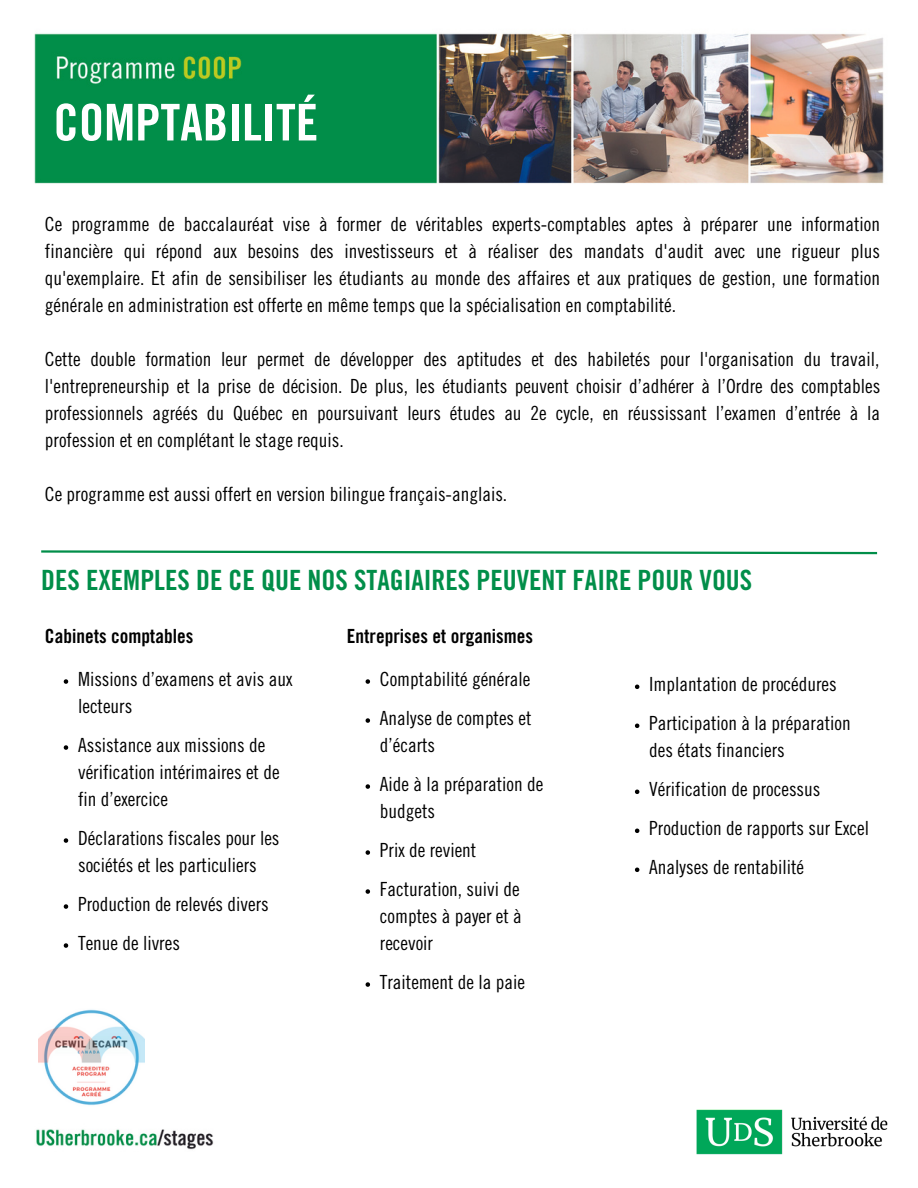
<style>
.page{position:relative;width:918px;height:1188px;background:#fff}
.page>*{position:absolute;margin:0;border:0;box-sizing:border-box;transform-origin:0 0}
.t1{font:50.7px "Trade Gothic LT Std Bd Cn 20";color:#fff}
.t2{font:27.9px "Trade Gothic LT Std Bd Cn 20";color:#018e49}
.t3{font:19.5px/27px "Trade Gothic LT Std Cn 18";color:#000}
.t4{font:19.5px "Trade Gothic LT Std Bd Cn 20";color:#000}
</style>
<div class="page">
<img style="left:34px;top:33px;width:850px;height:1117px">
<div style="left:643px;top:1082px;width:275px;height:106px;background:#fff"></div>
<img style="left:696px;top:1109px;width:192px;height:46px">
<img style="left:39px;top:1004px;width:105px;height:106px">
<svg style="left:39px;top:549px;width:840px;height:6px"></svg>
<svg style="left:366px;top:679px;width:4px;height:5px"></svg>
<svg style="left:366px;top:718px;width:4px;height:5px"></svg>
<svg style="left:366px;top:784px;width:4px;height:5px"></svg>
<svg style="left:366px;top:850px;width:4px;height:5px"></svg>
<svg style="left:366px;top:889px;width:4px;height:5px"></svg>
<svg style="left:366px;top:982px;width:4px;height:5px"></svg>
<svg style="left:64px;top:679px;width:4px;height:5px"></svg>
<svg style="left:64px;top:745px;width:4px;height:5px"></svg>
<svg style="left:64px;top:838px;width:4px;height:5px"></svg>
<svg style="left:64px;top:904px;width:4px;height:5px"></svg>
<svg style="left:64px;top:943px;width:4px;height:5px"></svg>
<svg style="left:635px;top:685px;width:4px;height:4px"></svg>
<svg style="left:635px;top:724px;width:4px;height:4px"></svg>
<svg style="left:635px;top:790px;width:4px;height:4px"></svg>
<svg style="left:635px;top:829px;width:4px;height:4px"></svg>
<svg style="left:635px;top:868px;width:4px;height:4px"></svg>
<p class="t1" style="left:53px;top:104px;width:266px">COMPTABILITÉ</p>
<p class="t3" style="left:45px;top:213px;width:837px;text-align:justify">Ce programme de baccalauréat vise à former de véritables experts-comptables aptes à préparer une information financière qui répond aux besoins des investisseurs et à réaliser des mandats d'audit avec une rigueur plus qu'exemplaire. Et afin de sensibiliser les étudiants au monde des affaires et aux pratiques de gestion, une formation générale en administration est offerte en même temps que la spécialisation en comptabilité.</p>
<p class="t3" style="left:45px;top:348px;width:837px;text-align:justify">Cette double formation leur permet de développer des aptitudes et des habiletés pour l'organisation du travail, l'entrepreneurship et la prise de décision. De plus, les étudiants peuvent choisir d’adhérer à l’Ordre des comptables professionnels agréés du Québec en poursuivant leurs études au 2e cycle, en réussissant l’examen d’entrée à la profession et en complétant le stage requis.</p>
<p class="t3" style="left:45px;top:483px;width:464px">Ce programme est aussi offert en version bilingue français-anglais.</p>
<p class="t2" style="left:41px;top:569px;width:713px">DES EXEMPLES DE CE QUE NOS STAGIAIRES PEUVENT FAIRE POUR VOUS</p>
<p class="t4" style="left:45px;top:628px;width:150px">Cabinets comptables</p>
<p class="t3" style="left:78px;top:668px;width:216px">Missions d’examens et avis aux lecteurs</p>
<p class="t3" style="left:78px;top:734px;width:203px">Assistance aux missions de vérification intérimaires et de fin d’exercice</p>
<p class="t3" style="left:78px;top:827px;width:203px">Déclarations fiscales pour les sociétés et les particuliers</p>
<p class="t3" style="left:78px;top:893px;width:192px">Production de relevés divers</p>
<p class="t3" style="left:78px;top:932px;width:103px">Tenue de livres</p>
<p class="t4" style="left:347px;top:628px;width:188px">Entreprises et organismes</p>
<p class="t3" style="left:380px;top:668px;width:152px">Comptabilité générale</p>
<p class="t3" style="left:380px;top:707px;width:153px">Analyse de comptes et d’écarts</p>
<p class="t3" style="left:380px;top:773px;width:165px">Aide à la préparation de budgets</p>
<p class="t3" style="left:380px;top:839px;width:98px">Prix de revient</p>
<p class="t3" style="left:380px;top:878px;width:143px;text-align:justify">Facturation, suivi de comptes à payer et à recevoir</p>
<p class="t3" style="left:380px;top:971px;width:147px">Traitement de la paie</p>
<p class="t3" style="left:649px;top:673px;width:189px">Implantation de procédures</p>
<p class="t3" style="left:649px;top:712px;width:203px">Participation à la préparation des états financiers</p>
<p class="t3" style="left:649px;top:778px;width:173px">Vérification de processus</p>
<p class="t3" style="left:649px;top:817px;width:221px">Production de rapports sur Excel</p>
<p class="t3" style="left:649px;top:856px;width:156px">Analyses de rentabilité</p>
</div>
